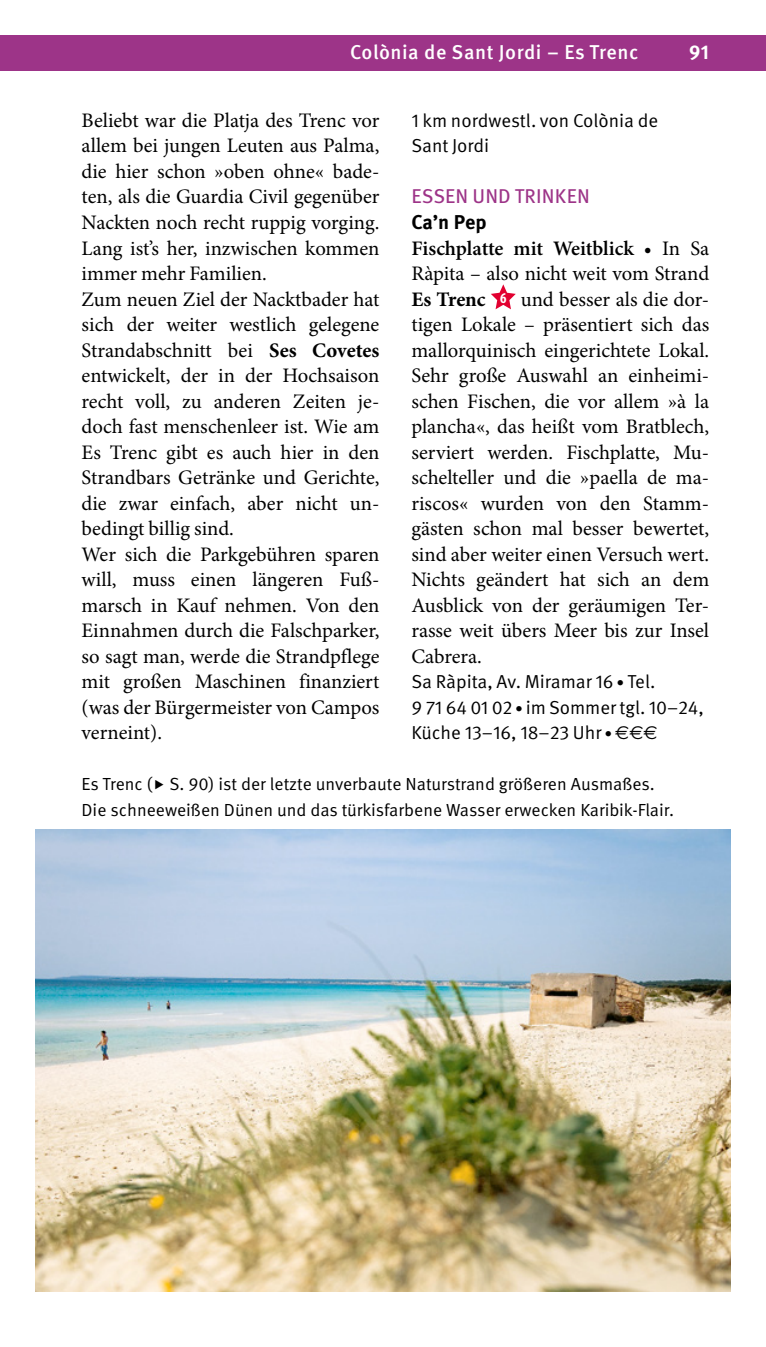
<style>
.page{position:relative;width:766px;height:1347px;background:#fff}
.page>*{position:absolute;margin:0;border:0;box-sizing:border-box;transform-origin:0 0}
.t1{font:20.5px/25.5px "Minion Pro";color:#000}
.t2{font:500 20px "Meta Pro";letter-spacing:.025em;color:#fff}
.t3{font:20px "Meta OT";letter-spacing:.01em;color:#9d3488}
.t4{font:700 20px "Meta Pro";color:#000}
.t5{font:700 20px "Meta Pro";color:#fff}
.t6{font:18.75px/25.5px "Meta Pro Norm";letter-spacing:-.005em;color:#000}
.t7{font:17.5px/25.5px "Meta Pro Norm";color:#000}
.s1{font-weight:700}
.s2{font-weight:600}
.s3{font-family:"Myriad Pro";font-weight:700;font-stretch:condensed;font-size:15px;color:#fff}
.s4{font-size:15px}
.s5{font-family:"Euro Sans"}
</style>
<div class="page">
<div style="left:0;top:35px;width:765px;height:36px;background:#9d3488"></div>
<svg style="left:491px;top:284px;width:24px;height:25px"></svg>
<img style="left:35px;top:830px;width:695px;height:461px">
<p class="t2" style="left:350px;top:37px;width:290px">Colònia de Sant Jordi – Es Trenc</p>
<p class="t5" style="left:688px;top:37px;width:22px">91</p>
<p class="t1" style="left:81px;top:108px;width:299px">Beliebt war die Platja des Trenc vor allem bei jungen Leuten aus Palma, die hier schon »oben ohne« bade&shy;ten, als die Guardia Civil gegenüber<br>Nackten noch recht ruppig vorging.<br>Lang ist’s her, inzwischen kommen immer mehr Familien.<br>Zum neuen Ziel der Nacktbader hat sich der weiter westlich gelegene<br>Strandabschnitt bei <span class="s1">Ses Covetes </span>entwickelt, der in der Hochsaison recht voll, zu anderen Zeiten je&shy;doch fast menschenleer ist. Wie am<br>Es Trenc gibt es auch hier in den<br>Strandbars Getränke und Gerichte, die zwar einfach, aber nicht un&shy;bedingt billig sind.<br>Wer sich die Parkgebühren sparen will, muss einen längeren Fuß&shy;marsch in Kauf nehmen. Von den<br>Einnahmen durch die Falschparker, so sagt man, werde die Strandpflege mit großen Maschinen finanziert (was der Bürgermeister von Campos verneint).</p>
<p class="t6" style="left:411px;top:106px;width:248px">1 km nordwestl. von Colònia de<br>Sant Jordi</p>
<p class="t3" style="left:411px;top:184px;width:180px">ESSEN UND TRINKEN</p>
<p class="t4" style="left:411px;top:206px;width:77px">Ca’n Pep</p>
<p class="t1" style="left:411px;top:235px;width:299px;text-align:justify"><span class="s2">Fischplatte mit Weitblick</span> • In Sa Ràpita – also nicht weit vom Strand <span class="s1">Es Trenc</span> <span class="s3">6</span> und besser als die dor&shy;tigen Lokale – präsentiert sich das mallorquinisch eingerichtete Lokal.<br>Sehr große Auswahl an einheimi&shy;schen Fischen, die vor allem »à la plancha«, das heißt vom Bratblech, serviert werden. Fischplatte, Mu&shy;schelteller und die »paella de ma&shy;riscos« wurden von den Stamm&shy;gästen schon mal besser bewertet, sind aber weiter einen Versuch wert.<br>Nichts geändert hat sich an dem Ausblick von der geräumigen Ter&shy;rasse weit übers Meer bis zur Insel Cabrera.</p>
<p class="t6" style="left:411px;top:668px;width:294px">Sa Ràpita, Av. Miramar 16 <span class="s4">•</span> Tel.<br>9 71 64 01 02 <span class="s4">•</span> im Sommer tgl. 10–24,<br>Küche 13–16, 18–23 Uhr <span class="s4">•</span> <span class="s5">€€€</span></p>
<p class="t7" style="left:81px;top:770px;width:594px">Es Trenc ( S. 90) ist der letzte unverbaute Naturstrand größeren Ausmaßes.<br>Die schneeweißen Dünen und das türkisfarbene Wasser erwecken Karibik-Flair.</p>
</div>
